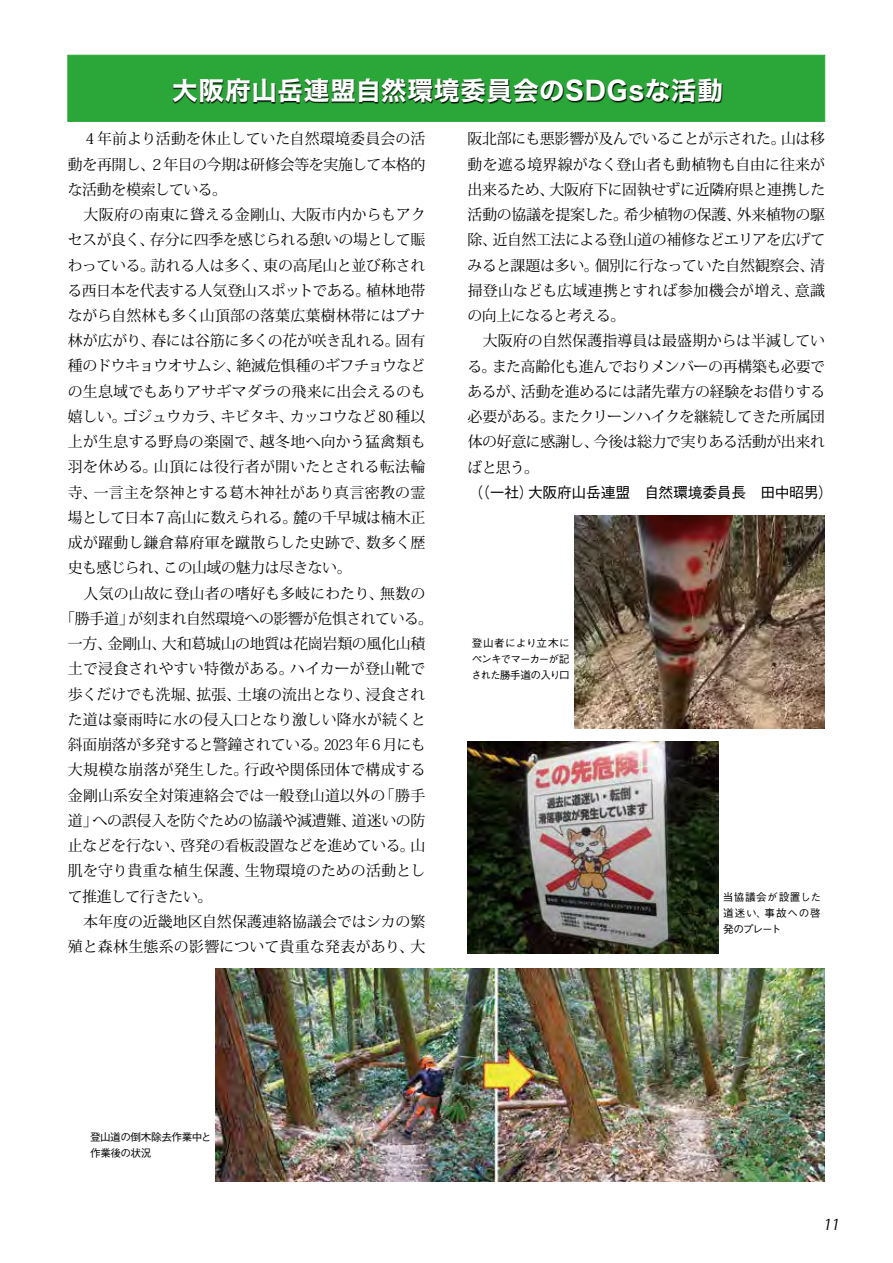
<style>
.page{position:relative;width:893px;height:1263px;background:#fff}
.page>*{position:absolute;margin:0;border:0;box-sizing:border-box;transform-origin:0 0}
.t1{font:25.5px "Hira Kaku Std W7";letter-spacing:.03em;color:#fff}
.t2{font:14.85px/25.2px "Koz Min Pro";letter-spacing:-.01em;color:#000}
.t3{font:14.85px "Koz Min Pro";letter-spacing:.015em;color:#000}
.t4{font:14.85px "Koz Min Pro";letter-spacing:-.03em;color:#000}
.t5{font:14.85px "Koz Min Pro";letter-spacing:.01em;color:#000}
.t6{font:14.85px "Koz Min Pro";letter-spacing:.02em;color:#000}
.t7{font:500 14.85px "Gothic BBB Pro";letter-spacing:-.025em;color:#000}
.t8{font:14.85px "Koz Min Pro";letter-spacing:-.035em;color:#000}
.t9{font:italic 14.85px "Koz Go Pro";color:#000}
.t10{font:500 10.65px/15.9px "Gothic BBB Pro";letter-spacing:-.045em;color:#000;text-align:justify}
</style>
<div class="page">
<div style="left:68px;top:55px;width:757px;height:67px;background:#2aa738;border:1px solid #2aa738"></div>
<div style="left:172px;top:78px;width:550px;height:26px;background:#000;opacity:.95"></div>
<img style="left:574px;top:516px;width:251px;height:212px">
<img style="left:468px;top:741px;width:251px;height:212px">
<img style="left:216px;top:969px;width:609px;height:212px">
<h1 class="t1" style="left:172px;top:70px;width:552px">大阪府山岳連盟自然環境委員会のSDGsな活動</h1>
<p class="t2" style="left:68px;top:126px;width:359px">　４年前より活動を休止していた自然環境委員会の活</p>
<p class="t2" style="left:68px;top:151px;width:359px">動を再開し、２年目の今期は研修会等を実施して本格的</p>
<p class="t2" style="left:68px;top:176px;width:161px">な活動を模索している。</p>
<p class="t3" style="left:68px;top:204px;width:359px">　大阪府の南東に聳える金剛山、大阪市内からもアク</p>
<p class="t2" style="left:68px;top:227px;width:359px">セスが良く、存分に四季を感じられる憩いの場として賑</p>
<p class="t2" style="left:68px;top:252px;width:359px">わっている。訪れる人は多く、東の高尾山と並び称され</p>
<p class="t4" style="left:68px;top:280px;width:359px">る西日本を代表する人気登山スポットである。植林地帯</p>
<p class="t5" style="left:68px;top:305px;width:359px">ながら自然林も多く山頂部の落葉広葉樹林帯にはブナ</p>
<p class="t2" style="left:68px;top:328px;width:359px">林が広がり、春には谷筋に多くの花が咲き乱れる。固有</p>
<p class="t4" style="left:68px;top:355px;width:359px">種のドウキョウオサムシ、絶滅危惧種のギフチョウなど</p>
<p class="t2" style="left:68px;top:378px;width:359px">の生息域でもありアサギマダラの飛来に出会えるのも</p>
<p class="t2" style="left:68px;top:403px;width:359px">嬉しい。ゴジュウカラ、キビタキ、カッコウなど８０ 種以</p>
<p class="t3" style="left:68px;top:431px;width:359px">上が生息する野鳥の楽園で、越冬地へ向かう猛禽類も</p>
<p class="t3" style="left:68px;top:456px;width:359px">羽を休める。山頂には役行者が開いたとされる転法輪</p>
<p class="t6" style="left:68px;top:482px;width:359px">寺、一言主を祭神とする葛木神社があり真言密教の霊</p>
<p class="t2" style="left:68px;top:504px;width:359px">場として日本７高山に数えられる。麓の千早城は楠木正</p>
<p class="t6" style="left:68px;top:532px;width:359px">成が躍動し鎌倉幕府軍を蹴散らした史跡で、数多く歴</p>
<p class="t8" style="left:68px;top:557px;width:285px">史も感じられ、この山域の魅力は尽きない。</p>
<p class="t3" style="left:68px;top:583px;width:359px">　人気の山故に登山者の嗜好も多岐にわたり、無数の</p>
<p class="t2" style="left:60px;top:605px;width:374px">「勝手道」が刻まれ自然環境への影響が危惧されている。</p>
<p class="t2" style="left:68px;top:631px;width:359px">一方、金剛山、大和葛城山の地質は花崗岩類の風化山積</p>
<p class="t3" style="left:68px;top:658px;width:359px">土で浸食されやすい特徴がある。ハイカーが登山靴で</p>
<p class="t2" style="left:68px;top:681px;width:359px">歩くだけでも洗堀、拡張、土壌の流出となり、浸食され</p>
<p class="t5" style="left:68px;top:709px;width:359px">た道は豪雨時に水の侵入口となり激しい降水が続くと</p>
<p class="t2" style="left:68px;top:731px;width:262px">斜面崩落が多発すると警鐘されている。２０２３</p>
<p class="t2" style="left:68px;top:731px;width:359px;text-indent:287px">年６月にも大規模な崩落が発生した。行政や関係団体で構成する金剛山系安全対策連絡会では一般登山道以外の「勝手道」への誤侵入を防ぐための協議や減遭難、道迷いの防止などを行ない、啓発の看板設置などを進めている。山肌を守り貴重な植生保護、生物環境のための活動として推進して行きたい。<br>　本年度の近畿地区自然保護連絡協議会ではシカの繁殖と森林生態系の影響について貴重な発表があり、大</p>
<p class="t2" style="left:467px;top:126px;width:360px">阪北部にも悪影響が及んでいることが示された。山は移動を遮る境界線がなく登山者も動植物も自由に往来が出来るため、大阪府下に固執せずに近隣府県と連携した活動の協議を提案した。希少植物の保護、外来植物の駆除、近自然工法による登山道の補修などエリアを広げてみると課題は多い。個別に行なっていた自然観察会、清掃登山なども広域連携とすれば参加機会が増え、意識の向上になると考える。<br>　大阪府の自然保護指導員は最盛期からは半減している。また高齢化も進んでおりメンバーの再構築も必要であるが、活動を進めるには諸先輩方の経験をお借りする必要がある。またクリーンハイクを継続してきた所属団体の好意に感謝し、今後は総力で実りある活動が出来ればと思う。</p>
<p class="t7" style="left:469px;top:480px;width:366px">（（一社）大阪府山岳連盟　自然環境委員長　田中昭男）</p>
<p class="t10" style="left:471px;top:633px;width:100px">登山者により立木にペンキでマーカーが記された勝手道の入り口</p>
<p class="t10" style="left:723px;top:888px;width:100px">当協議会が設置した道迷い、事故への啓発のプレート</p>
<p class="t10" style="left:90px;top:1128px;width:123px">登山道の倒木除去作業中と作業後の状況</p>
<p class="t9" style="left:823px;top:1214px;width:21px">11</p>
</div>
